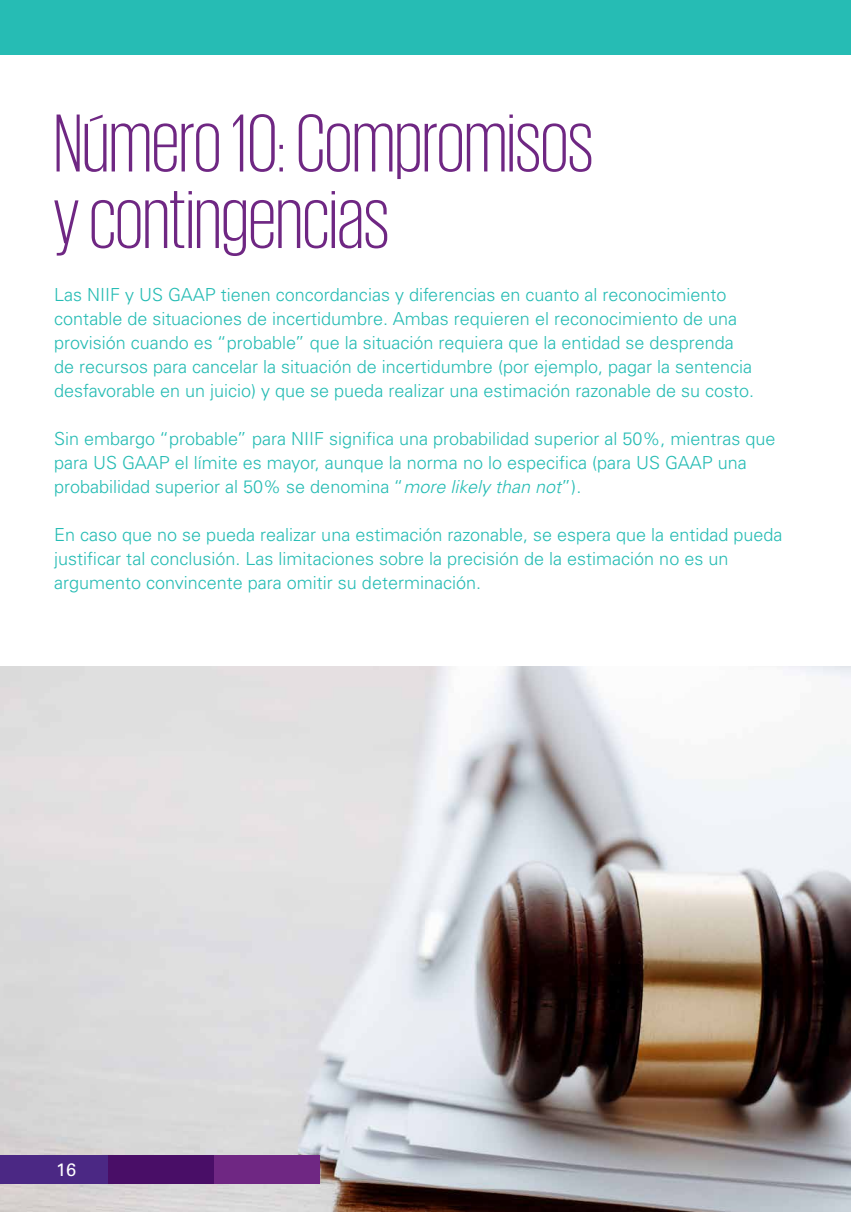
<style>
.page{position:relative;width:851px;height:1212px;background:#fff}
.page>*{position:absolute;margin:0;border:0;box-sizing:border-box;transform-origin:0 0}
.t1{font:300 84px/76.5px "KPMG";color:#6f2783}
.t2{font:300 18px/24px "Univers LT Std";color:#26bcb4}
.t3{font:18px "Univers LT Std";color:#fff}
.s1{font-style:italic}
</style>
<div class="page">
<div style="left:0;top:0;width:850px;height:54px;background:#26bcb4"></div>
<img style="left:0;top:666px;width:850px;height:546px">
<div style="left:212px;top:1155px;width:108px;height:28px;background:#6f2783"></div>
<div style="left:106px;top:1155px;width:108px;height:28px;background:#490e67"></div>
<div style="left:0;top:1155px;width:108px;height:28px;background:#4b2884"></div>
<h1 class="t1" style="left:54px;top:103px;width:541px">Número 10: Compromisos y contingencias</h1>
<p class="t2" style="left:54px;top:283px;width:701px">Las NIIF y US GAAP tienen concordancias y diferencias en cuanto al reconocimiento contable de situaciones de incertidumbre. Ambas requieren el reconocimiento de una provisión cuando es “probable” que la situación requiera que la entidad se desprenda de recursos para cancelar la situación de incertidumbre (por ejemplo, pagar la sentencia desfavorable en un juicio) y que se pueda realizar una estimación razonable de su costo.</p>
<p class="t2" style="left:54px;top:427px;width:723px">Sin embargo “probable” para NIIF significa una probabilidad superior al 50%, mientras que para US GAAP el límite es mayor, aunque la norma no lo especifica (para US GAAP una probabilidad superior al 50% se denomina “<span class="s1">more likely than not</span>”).</p>
<p class="t2" style="left:54px;top:523px;width:729px">En caso que no se pueda realizar una estimación razonable, se espera que la entidad pueda justificar tal conclusión. Las limitaciones sobre la precisión de la estimación no es un argumento convincente para omitir su determinación.</p>
<p class="t3" style="left:56px;top:1158px;width:21px">16</p>
</div>
